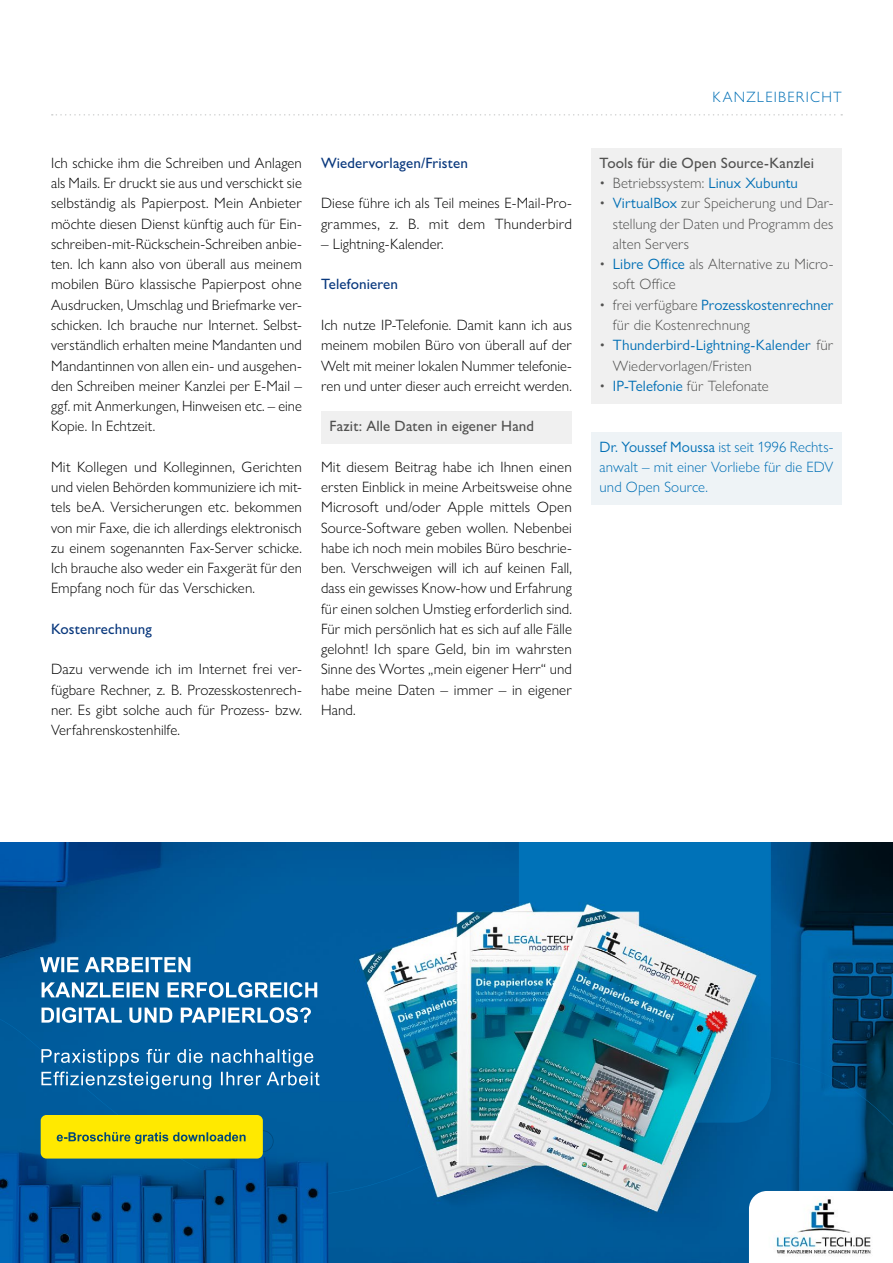
<style>
.page{position:relative;width:893px;height:1263px;background:#fff}
.page>*{position:absolute;margin:0;border:0;box-sizing:border-box;transform-origin:0 0}
.t1{font:300 15px/20.2px "Gill Sans Nova";letter-spacing:.005em;color:#000;text-align:justify}
.t2{font:300 15px/20.2px "Gill Sans Nova";letter-spacing:.005em;color:#515150}
.t3{font:300 15px/20.2px "Gill Sans Nova";letter-spacing:.005em;color:#006fb5;text-align:justify}
.t4{font:500 15px "Gill Sans Nova";letter-spacing:.005em;color:#515150}
.t5{font:15px/20.2px "Gill Sans Nova";letter-spacing:.01em;color:#006fb5}
.t6{font:500 15px "Gill Sans Nova";letter-spacing:.005em;color:#09387d}
.s1{font-weight:400;color:#006fb5}
.s2{font-weight:300;color:#515150}
.s3{font-weight:400}
</style>
<div class="page">
<svg style="left:52px;top:114px;width:790px;height:2px"></svg>
<div style="left:321px;top:412px;width:251px;height:32px;background:#f0f0f0"></div>
<div style="left:591px;top:149px;width:251px;height:32px;background:#f0f0f0"></div>
<div style="left:591px;top:169px;width:251px;height:32px;background:#f0f0f0"></div>
<div style="left:591px;top:189px;width:251px;height:73px;background:#f0f0f0"></div>
<div style="left:591px;top:250px;width:251px;height:52px;background:#f0f0f0"></div>
<div style="left:591px;top:290px;width:251px;height:53px;background:#f0f0f0"></div>
<div style="left:591px;top:331px;width:251px;height:52px;background:#f0f0f0"></div>
<div style="left:591px;top:371px;width:251px;height:32px;background:#f0f0f0"></div>
<div style="left:591px;top:432px;width:251px;height:73px;background:#eef3f6"></div>
<img style="left:0;top:842px;width:893px;height:421px">
<img style="left:0;top:1019px;width:893px;height:176px">
<img style="left:519px;top:842px;width:252px;height:281px">
<img style="left:263px;top:1130px;width:11px;height:22px">
<img style="left:41px;top:1115px;width:222px;height:43px">
<img style="left:749px;top:1191px;width:144px;height:72px">
<p class="t1" style="left:51px;top:153px;width:252px">Ich schicke ihm die Schreiben und Anlagen als Mails. Er druckt sie aus und verschickt sie selbständig als Papierpost. Mein Anbieter möchte diesen Dienst künftig auch für Ein&shy;schreiben-mit-Rückschein-Schreiben anbie&shy;ten. Ich kann also von überall aus meinem mobilen Büro klassische Papierpost ohne Ausdrucken, Umschlag und Briefmarke ver&shy;schicken. Ich brauche nur Internet. Selbst&shy;verständlich erhalten meine Mandanten und Mandantinnen von allen ein- und ausgehen&shy;den Schreiben meiner Kanzlei per E-Mail – ggf. mit Anmerkungen, Hinweisen etc. – eine Kopie. In Echtzeit.</p>
<p class="t1" style="left:51px;top:456px;width:252px">Mit Kollegen und Kolleginnen, Gerichten und vielen Behörden kommuniziere ich mit&shy;tels beA. Versicherungen etc. bekommen von mir Faxe, die ich allerdings elektronisch zu einem sogenannten Fax-Server schicke.<br>Ich brauche also weder ein Faxgerät für den Empfang noch für das Verschicken.</p>
<p class="t6" style="left:51px;top:619px;width:102px">Kostenrechnung</p>
<p class="t1" style="left:51px;top:659px;width:252px">Dazu verwende ich im Internet frei ver&shy;fügbare Rechner, z. B. Prozesskostenrech&shy;ner. Es gibt solche auch für Prozess- bzw.<br>Verfahrenskostenhilfe.</p>
<p class="t6" style="left:321px;top:154px;width:148px">Wiedervorlagen/Fristen</p>
<p class="t1" style="left:321px;top:193px;width:252px">Diese führe ich als Teil meines E-Mail-Pro&shy;grammes, z. B. mit dem Thunderbird</p>
<p class="t1" style="left:321px;top:234px;width:123px">– Lightning-Kalender.</p>
<p class="t6" style="left:321px;top:275px;width:79px">Telefonieren</p>
<p class="t1" style="left:321px;top:315px;width:252px">Ich nutze IP-Telefonie. Damit kann ich aus meinem mobilen Büro von überall auf der Welt mit meiner lokalen Nummer telefonie&shy;ren und unter dieser auch erreicht werden.</p>
<p class="t4" style="left:330px;top:417px;width:206px">Fazit: Alle Daten in eigener Hand</p>
<p class="t1" style="left:321px;top:456px;width:252px">Mit diesem Beitrag habe ich Ihnen einen ersten Einblick in meine Arbeitsweise ohne Microsoft und/oder Apple mittels Open Source-Software geben wollen. Nebenbei habe ich noch mein mobiles Büro beschrie&shy;ben. Verschweigen will ich auf keinen Fall, dass ein gewisses Know-how und Erfahrung für einen solchen Umstieg erforderlich sind.<br>Für mich persönlich hat es sich auf alle Fälle gelohnt! Ich spare Geld, bin im wahrsten Sinne des Wortes „mein eigener Herr“ und habe meine Daten – immer – in eigener Hand.</p>
<p class="t3" style="left:712px;top:87px;width:21px">Kanzleibericht</p>
<p class="t4" style="left:600px;top:154px;width:216px">Tools für die Open Source-Kanzlei</p>
<p class="t2" style="left:600px;top:173px;width:200px">• Betriebssystem: <span class="s1">Linux Xubuntu</span></p>
<p class="t2" style="left:613px;top:193px;width:222px;text-align:justify;text-indent:-13px">• <span class="s1">VirtualBox</span> zur Speicherung und Dar&shy;stellung der Daten und Programm des alten Servers</p>
<p class="t2" style="left:613px;top:254px;width:222px;text-indent:-13px">• <span class="s1">Libre Office</span> als Alternative zu Micro&shy;soft Office</p>
<p class="t2" style="left:613px;top:294px;width:222px;text-indent:-13px">• frei verfügbare <span class="s1">Prozesskostenrechner </span>für die Kostenrechnung</p>
<p class="t5" style="left:613px;top:335px;width:222px;text-indent:-13px"><span class="s2">•</span> Thunderbird-Lightning-Kalender <span class="s2">für<br>Wiedervorlagen/Fristen</span></p>
<p class="t2" style="left:600px;top:375px;width:171px">• <span class="s1">IP-Telefonie</span> für Telefonate</p>
<p class="t3" style="left:600px;top:436px;width:235px"><span class="s3">Dr. Youssef Moussa</span> ist seit 1996 Rechts&shy;anwalt – mit einer Vorliebe für die EDV und Open Source.</p>
</div>
